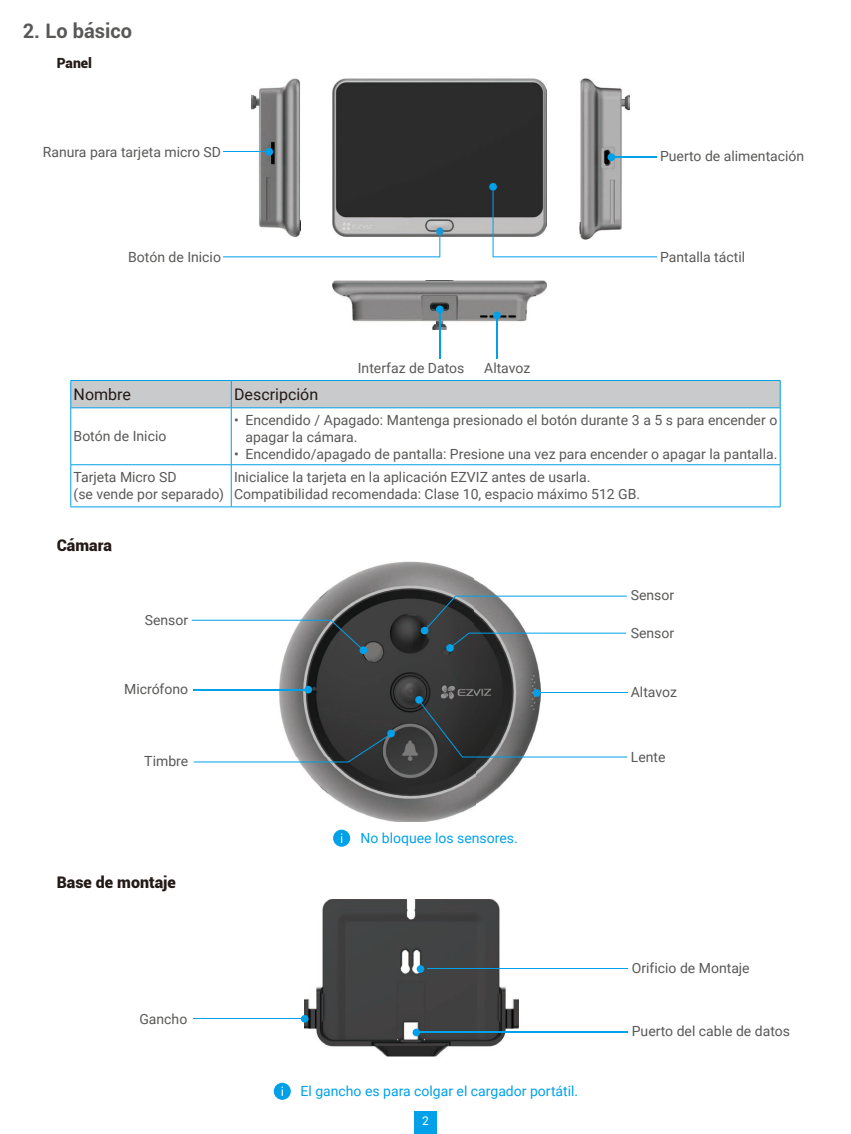
<style>
.page{position:relative;width:851px;height:1134px;background:#fff}
.page>*{position:absolute;margin:0;border:0;box-sizing:border-box;transform-origin:0 0}
.t1{font:700 20px "Roboto";color:#595857}
.t2{font:900 16px "Roboto";color:#231916}
.t3{font:16px "Roboto";color:#231916}
.t4{font:14px/16.8px "Roboto";color:#595857}
.t5{font:14px "Roboto";color:#00a1e9}
.t6{font:900 14px "Roboto";color:#231916}
.t7{font:12px "Roboto";color:#fff}
</style>
<div class="page">
<div style="left:414px;top:1111px;width:23px;height:23px;background:#00a1e9"></div>
<img style="left:333px;top:78px;width:213px;height:159px">
<img style="left:251px;top:78px;width:49px;height:157px">
<img style="left:333px;top:280px;width:213px;height:50px">
<div style="left:436px;top:228px;width:7px;height:7px;background:#1b97d5;border-radius:50%"></div>
<div style="left:489px;top:183px;width:8px;height:8px;background:#00a1e9;border-radius:50%"></div>
<hr style="left:439px;top:312px;width:1px;height:47px;background:#00a1e9">
<div style="left:436px;top:306px;width:7px;height:7px;background:#00a1e9;border-radius:50%"></div>
<hr style="left:496px;top:318px;width:1px;height:41px;background:#00a1e9">
<div style="left:493px;top:312px;width:7px;height:7px;background:#00a1e9;border-radius:50%"></div>
<hr style="left:223px;top:151px;width:44px;height:1px;background:#00a1e9">
<div style="left:265px;top:148px;width:8px;height:8px;background:#00a1e9;border-radius:50%"></div>
<svg style="left:223px;top:235px;width:217px;height:22px"></svg>
<svg style="left:492px;top:191px;width:165px;height:66px"></svg>
<img style="left:579px;top:78px;width:51px;height:162px">
<img style="left:603px;top:149px;width:7px;height:16px">
<hr style="left:611px;top:157px;width:46px;height:1px;background:#00a1e9">
<div style="left:607px;top:153px;width:8px;height:8px;background:#00a1e9;border-radius:50%"></div>
<div style="left:70px;top:380px;width:710px;height:27px;background:#c9cacb"></div>
<hr style="left:70px;top:407px;width:161px;height:1px;background:#00a1e9">
<hr style="left:70px;top:408px;width:1px;height:56px;background:#00a1e9">
<hr style="left:231px;top:407px;width:549px;height:1px;background:#00a1e9">
<hr style="left:231px;top:408px;width:1px;height:56px;background:#00a1e9">
<hr style="left:779px;top:408px;width:1px;height:56px;background:#00a1e9">
<hr style="left:70px;top:464px;width:161px;height:1px;background:#00a1e9">
<hr style="left:70px;top:465px;width:1px;height:42px;background:#00a1e9">
<hr style="left:231px;top:464px;width:549px;height:1px;background:#00a1e9">
<hr style="left:231px;top:465px;width:1px;height:42px;background:#00a1e9">
<hr style="left:779px;top:465px;width:1px;height:42px;background:#00a1e9">
<hr style="left:70px;top:506px;width:161px;height:1px;background:#00a1e9">
<hr style="left:231px;top:506px;width:549px;height:1px;background:#00a1e9">
<img style="left:279px;top:562px;width:261px;height:259px">
<hr style="left:536px;top:692px;width:91px;height:1px;background:#00a1e9">
<svg style="left:418px;top:700px;width:209px;height:57px"></svg>
<hr style="left:193px;top:689px;width:111px;height:1px;background:#00a1e9">
<svg style="left:192px;top:620px;width:172px;height:31px"></svg>
<div style="left:387px;top:730px;width:8px;height:7px;background:#00a1e9;border-radius:50%"></div>
<div style="left:415px;top:696px;width:8px;height:8px;background:#00a1e9;border-radius:50%"></div>
<div style="left:446px;top:644px;width:8px;height:8px;background:#00a1e9;border-radius:50%"></div>
<div style="left:533px;top:689px;width:7px;height:8px;background:#00a1e9;border-radius:50%"></div>
<div style="left:420px;top:627px;width:8px;height:7px;background:#00a1e9;border-radius:50%"></div>
<div style="left:359px;top:646px;width:8px;height:8px;background:#00a1e9;border-radius:50%"></div>
<div style="left:304px;top:686px;width:8px;height:7px;background:#00a1e9;border-radius:50%"></div>
<svg style="left:194px;top:733px;width:198px;height:29px"></svg>
<svg style="left:424px;top:596px;width:202px;height:52px"></svg>
<svg style="left:312px;top:687px;width:4px;height:4px"></svg>
<div style="left:333px;top:830px;width:17px;height:17px;background:#00a1e9;border-radius:50%"></div>
<img style="left:304px;top:899px;width:214px;height:157px">
<hr style="left:427px;top:968px;width:200px;height:1px;background:#00a1e9">
<hr style="left:417px;top:1032px;width:210px;height:1px;background:#00a1e9">
<div style="left:416px;top:965px;width:8px;height:8px;background:#00a1e9;border-radius:50%"></div>
<div style="left:412px;top:1028px;width:8px;height:8px;background:#00a1e9;border-radius:50%"></div>
<hr style="left:193px;top:1018px;width:109px;height:1px;background:#00a1e9">
<div style="left:301px;top:1015px;width:7px;height:8px;background:#00a1e9;border-radius:50%"></div>
<div style="left:274px;top:1083px;width:17px;height:17px;background:#00a1e9;border-radius:50%"></div>
<h1 class="t1" style="left:23px;top:16px;width:111px">2. Lo básico</h1>
<p class="t6" style="left:57px;top:53px;width:37px">Panel</p>
<p class="t4" style="left:43px;top:143px;width:180px">Ranura para tarjeta micro SD</p>
<p class="t4" style="left:128px;top:248px;width:94px">Botón de Inicio</p>
<p class="t4" style="left:358px;top:359px;width:108px">Interfaz de Datos</p>
<p class="t4" style="left:484px;top:359px;width:48px">Altavoz</p>
<p class="t4" style="left:660px;top:148px;width:146px">Puerto de alimentación</p>
<p class="t4" style="left:660px;top:248px;width:87px">Pantalla táctil</p>
<p class="t3" style="left:74px;top:383px;width:59px">Nombre</p>
<p class="t3" style="left:234px;top:383px;width:86px">Descripción</p>
<p class="t4" style="left:74px;top:427px;width:94px">Botón de Inicio</p>
<p class="t4" style="left:245px;top:412px;width:533px;text-indent:-11px">• Encendido / Apagado: Mantenga presionado el botón durante 3 a 5 s para encender o apagar la cámara.</p>
<p class="t4" style="left:234px;top:445px;width:544px">• Encendido/apagado de pantalla: Presione una vez para encender o apagar la pantalla.</p>
<p class="t4" style="left:74px;top:468px;width:152px">Tarjeta Micro SD<br>(se vende por separado)</p>
<p class="t4" style="left:234px;top:468px;width:407px">Inicialice la tarjeta en la aplicación EZVIZ antes de usarla.<br>Compatibilidad recomendada: Clase 10, espacio máximo 512 GB.</p>
<p class="t2" style="left:57px;top:533px;width:57px">Cámara</p>
<p class="t4" style="left:145px;top:611px;width:45px">Sensor</p>
<p class="t4" style="left:124px;top:680px;width:66px">Micrófono</p>
<p class="t4" style="left:144px;top:752px;width:45px">Timbre</p>
<p class="t2" style="left:57px;top:871px;width:121px">Base de montaje</p>
<p class="t4" style="left:139px;top:1010px;width:49px">Gancho</p>
<p class="t5" style="left:360px;top:828px;width:159px">No bloquee los sensores.</p>
<p class="t5" style="left:300px;top:1081px;width:279px">El gancho es para colgar el cargador portátil.</p>
<p class="t7" style="left:422px;top:1112px;width:8px">2</p>
<p class="t4" style="left:630px;top:586px;width:45px">Sensor</p>
<p class="t4" style="left:630px;top:624px;width:45px">Sensor</p>
<p class="t4" style="left:630px;top:683px;width:48px">Altavoz</p>
<p class="t4" style="left:630px;top:748px;width:36px">Lente</p>
<p class="t4" style="left:631px;top:959px;width:119px">Orificio de Montaje</p>
<p class="t4" style="left:631px;top:1022px;width:160px">Puerto del cable de datos</p>
</div>
